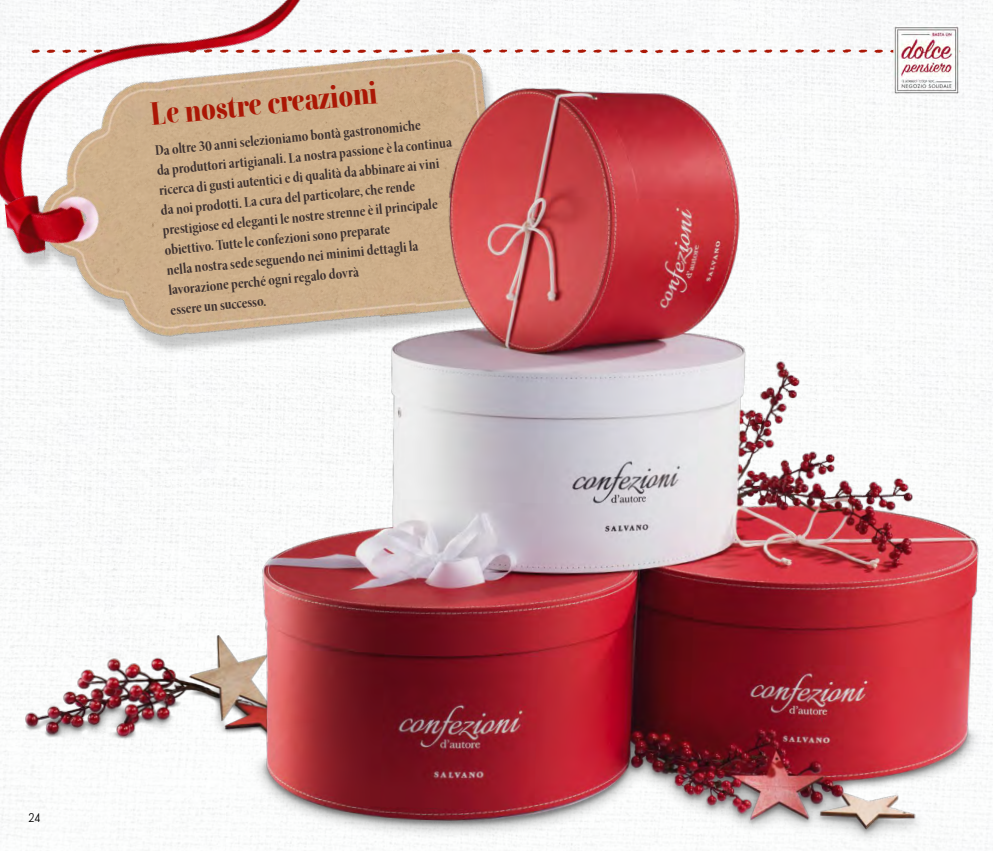
<style>
.page{position:relative;width:993px;height:851px;background:#fff}
.page>*{position:absolute;margin:0;border:0;box-sizing:border-box;transform-origin:0 0}
.t1{font:700 30px "Combinado Srf";color:#ab1705}
.t2{font:15px/19.9px "Minion Pro Bold Cn Disp";color:#3d3130}
.t3{font:12.5px "Abel";color:#000}
</style>
<div class="page">
<img style="left:0;top:0;width:989px;height:850px">
<img style="left:572px;top:48px;width:315px;height:7px">
<img style="left:11px;top:633px;width:216px;height:113px">
<img style="left:0;top:0;width:325px;height:43px">
<img style="left:346px;top:0;width:226px;height:55px">
<img style="left:0;top:43px;width:418px;height:325px">
<img style="left:227px;top:55px;width:765px;height:795px">
<img style="left:887px;top:20px;width:78px;height:78px">
<h1 class="t1" style="left:150px;top:97px;width:228px;rotate:-6deg">Le nostre creazioni</h1>
<p class="t2" style="left:153px;top:142px;width:299px;rotate:-6deg">Da oltre 30 anni selezioniamo bontà gastronomiche<br>da produttori artigianali. La nostra passione è la continua ricerca di gusti autentici e di qualità da abbinare ai vini da noi prodotti. La cura del particolare, che rende prestigiose ed eleganti le nostre strenne è il principale obiettivo. Tutte le confezioni sono preparate<br>nella nostra sede seguendo nei minimi dettagli la lavorazione perché ogni regalo dovrà<br>essere un successo.</p>
<p class="t3" style="left:28px;top:809px;width:14px">24</p>
</div>
